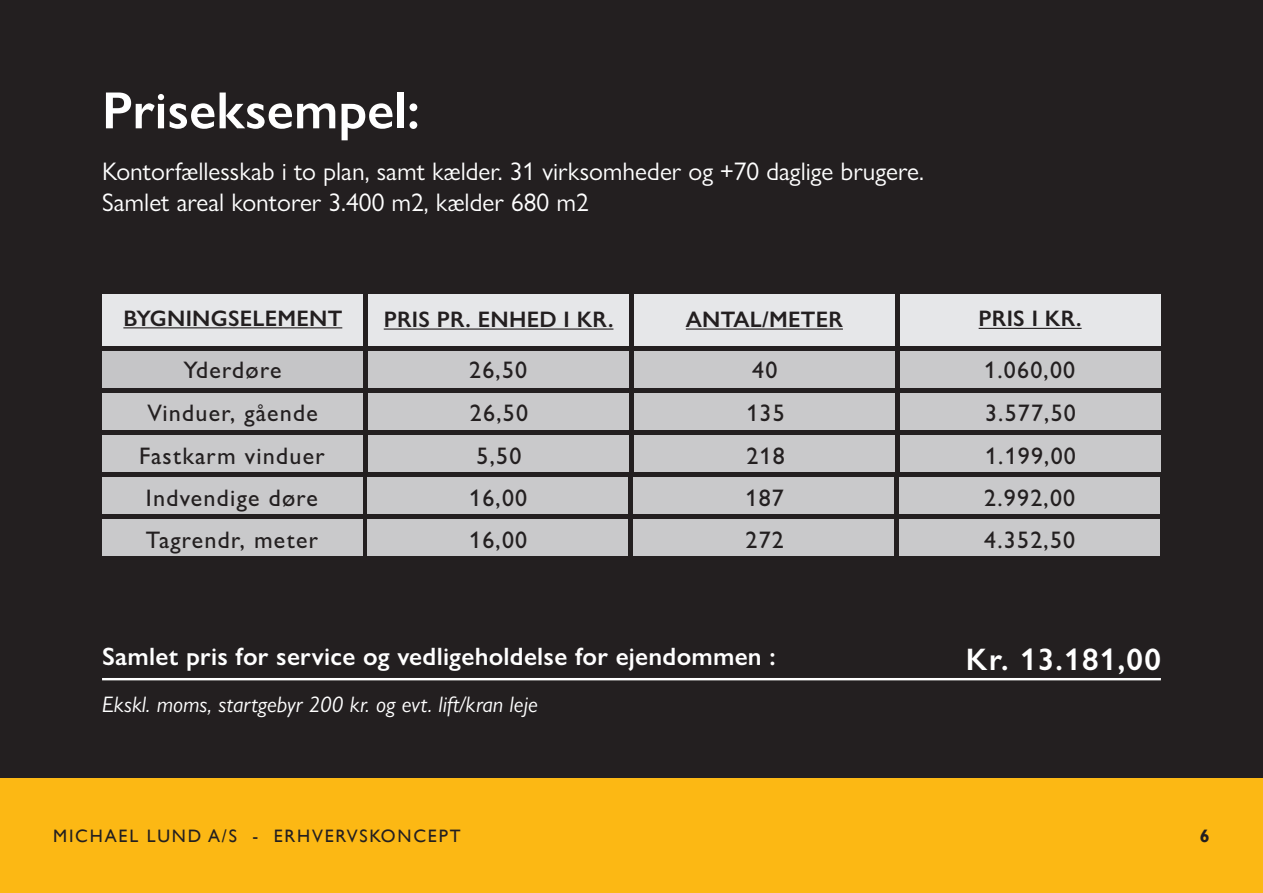
<style>
.page{position:relative;width:1263px;height:893px;background:#231f20}
.page>*{position:absolute;margin:0;border:0;box-sizing:border-box;transform-origin:0 0}
.t1{font:600 52.5px "Gill Sans Nova";color:#fff}
.t2{font:600 31.2px "Gill Sans Nova";letter-spacing:.04em;color:#fff}
.t3{font:25.5px/30.6px "Gill Sans Nova";color:#fff}
.t4{font:600 25.2px "Gill Sans Nova";letter-spacing:.01em;color:#fff}
.t5{font:500 24px "Gill Sans Nova";letter-spacing:.05em;color:#231f20}
.t6{font:600 22.5px "Gill Sans Nova";letter-spacing:.01em;color:#231f20}
.t7{font:italic 22.5px "Gill Sans Nova";color:#fff}
.t8{font:18px "Gill Sans";letter-spacing:.1em;color:#231f20}
.t9{font:700 18px "Gill Sans";color:#231f20}
</style>
<div class="page">
<div style="left:0;top:778px;width:1263px;height:115px;background:#fcb814"></div>
<div style="left:103px;top:295px;width:260px;height:51px;background:#e6e7e9"></div>
<div style="left:103px;top:352px;width:260px;height:36px;background:#c5c5c7"></div>
<div style="left:103px;top:394px;width:260px;height:36px;background:#c9c9cb"></div>
<div style="left:103px;top:436px;width:260px;height:36px;background:#c9c9cb"></div>
<div style="left:368px;top:295px;width:260px;height:51px;background:#e6e7e9"></div>
<div style="left:369px;top:352px;width:260px;height:36px;background:#c9c9cb"></div>
<div style="left:369px;top:394px;width:260px;height:36px;background:#c9c9cb"></div>
<div style="left:368px;top:436px;width:260px;height:36px;background:#c9c9cb"></div>
<div style="left:634px;top:295px;width:260px;height:51px;background:#e6e7e9"></div>
<div style="left:634px;top:352px;width:260px;height:36px;background:#c9c9cb"></div>
<div style="left:634px;top:394px;width:260px;height:36px;background:#c9c9cb"></div>
<div style="left:634px;top:436px;width:260px;height:36px;background:#c9c9cb"></div>
<div style="left:900px;top:295px;width:260px;height:51px;background:#e6e7e9"></div>
<div style="left:900px;top:352px;width:260px;height:36px;background:#c9c9cb"></div>
<div style="left:900px;top:394px;width:260px;height:36px;background:#c9c9cb"></div>
<div style="left:900px;top:436px;width:260px;height:36px;background:#c9c9cb"></div>
<div style="left:102px;top:478px;width:260px;height:36px;background:#c9c9cb"></div>
<div style="left:368px;top:478px;width:260px;height:36px;background:#c9c9cb"></div>
<div style="left:633px;top:478px;width:261px;height:36px;background:#c9c9cb"></div>
<div style="left:899px;top:478px;width:260px;height:36px;background:#c9c9cb"></div>
<div style="left:102px;top:520px;width:260px;height:36px;background:#c9c9cb"></div>
<div style="left:368px;top:520px;width:260px;height:36px;background:#c9c9cb"></div>
<div style="left:633px;top:520px;width:261px;height:36px;background:#c9c9cb"></div>
<div style="left:899px;top:520px;width:260px;height:36px;background:#c9c9cb"></div>
<hr style="left:123px;top:327px;width:219px;height:1px;background:#231f20">
<hr style="left:384px;top:328px;width:229px;height:2px;background:#231f20">
<hr style="left:686px;top:328px;width:157px;height:2px;background:#231f20">
<hr style="left:979px;top:328px;width:102px;height:1px;background:#231f20">
<hr style="left:102px;top:678px;width:1059px;height:2px;background:#fff">
<p class="t1" style="left:102px;top:78px;width:319px">Priseksempel:</p>
<p class="t3" style="left:102px;top:156px;width:823px">Kontorfællesskab i to plan, samt kælder. 31 virksomheder og +70 daglige brugere.<br>Samlet areal kontorer 3.400 m2, kælder 680 m2</p>
<p class="t6" style="left:123px;top:304px;width:220px">BYGNINGSELEMENT</p>
<p class="t6" style="left:384px;top:305px;width:231px">PRIS PR. ENHED I KR.</p>
<p class="t6" style="left:686px;top:305px;width:159px">ANTAL/METER</p>
<p class="t6" style="left:979px;top:305px;width:104px">PRIS I KR.</p>
<p class="t5" style="left:183px;top:355px;width:100px">Yderdøre</p>
<p class="t5" style="left:469px;top:355px;width:60px">26,50</p>
<p class="t5" style="left:752px;top:355px;width:27px">40</p>
<p class="t5" style="left:984px;top:355px;width:92px">1.060,00</p>
<p class="t5" style="left:470px;top:398px;width:60px">26,50</p>
<p class="t5" style="left:746px;top:398px;width:40px">135</p>
<p class="t5" style="left:985px;top:398px;width:92px">3.577,50</p>
<p class="t5" style="left:477px;top:441px;width:46px">5,50</p>
<p class="t5" style="left:746px;top:441px;width:40px">218</p>
<p class="t5" style="left:985px;top:441px;width:92px">1.199,00</p>
<p class="t5" style="left:469px;top:483px;width:60px">16,00</p>
<p class="t5" style="left:745px;top:483px;width:40px">187</p>
<p class="t5" style="left:984px;top:483px;width:92px">2.992,00</p>
<p class="t5" style="left:469px;top:525px;width:60px">16,00</p>
<p class="t5" style="left:745px;top:525px;width:40px">272</p>
<p class="t5" style="left:984px;top:525px;width:92px">4.352,50</p>
<p class="t5" style="left:147px;top:398px;width:172px">Vinduer, gående</p>
<p class="t5" style="left:139px;top:441px;width:187px">Fastkarm vinduer</p>
<p class="t5" style="left:146px;top:483px;width:174px">Indvendige døre</p>
<p class="t5" style="left:146px;top:525px;width:174px">Tagrendr, meter</p>
<p class="t4" style="left:102px;top:640px;width:675px">Samlet pris for service og vedligeholdelse for ejendommen :</p>
<p class="t2" style="left:966px;top:640px;width:196px">Kr. 13.181,00</p>
<p class="t7" style="left:102px;top:690px;width:437px">Ekskl. moms, startgebyr 200 kr. og evt. lift/kran leje</p>
<p class="t8" style="left:53px;top:825px;width:409px">MICHAEL LUND A/S - ERHVERVSKONCEPT</p>
<p class="t9" style="left:1200px;top:825px;width:11px">6</p>
</div>
